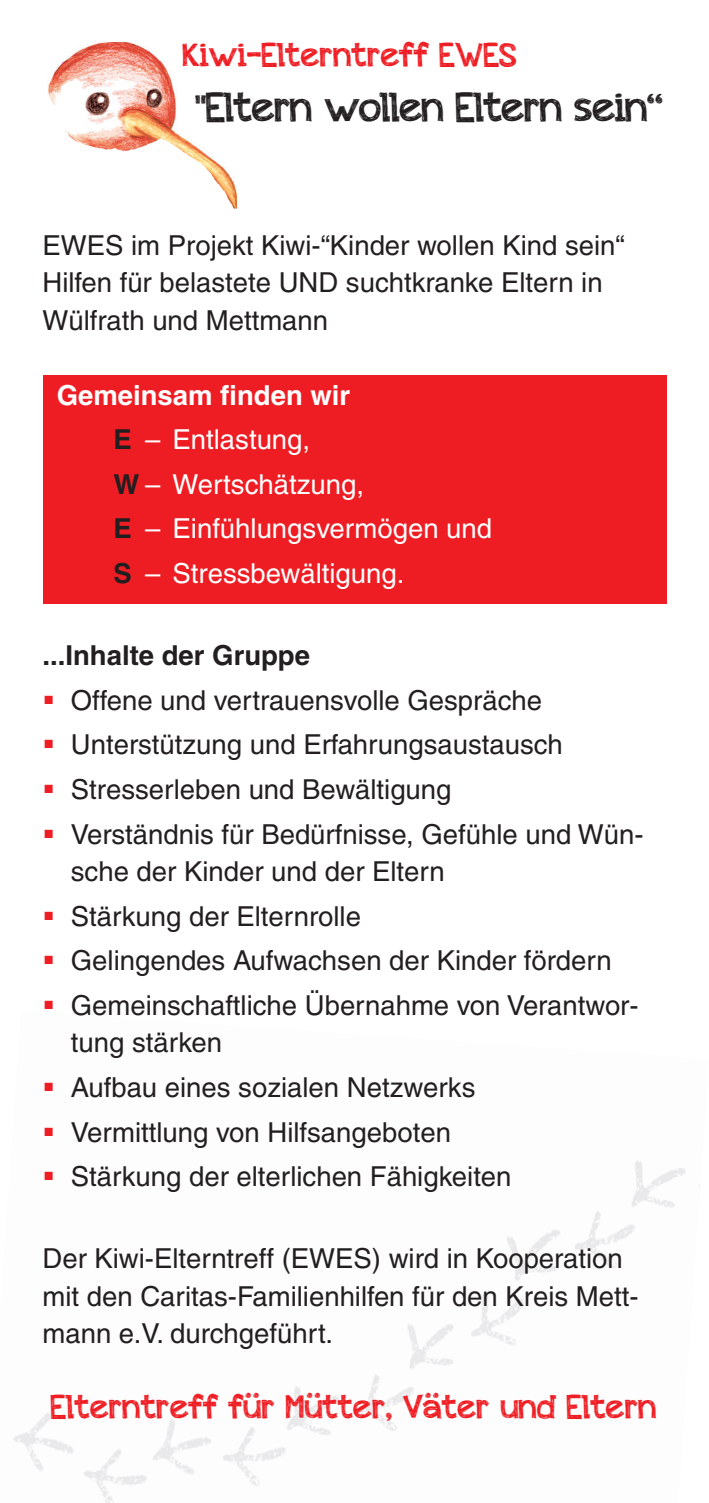
<style>
.page{position:relative;width:709px;height:1503px;background:#fff}
.page>*{position:absolute;margin:0;border:0;box-sizing:border-box;transform-origin:0 0}
.t1{font:40px "appleberry";letter-spacing:-.02em;color:#231f20}
.t2{font:32.5px "appleberry";color:#ee1d23}
.t3{font:27.5px/37.5px "Helvetica";color:#231f20}
.t4{font:27.5px/44.5px "Helvetica";color:#fff}
.t5{font:700 27.5px "Helvetica";color:#231f20}
.s1{font-weight:700}
.s2{font-weight:700;color:#231f20}
.s3{color:#ee1d23}
</style>
<div class="page">
<img style="left:13px;top:1160px;width:687px;height:342px">
<div style="left:43px;top:376px;width:623px;height:228px;background:#ee1d23"></div>
<img style="left:48px;top:46px;width:41px;height:99px">
<p class="t2" style="left:183px;top:31px;width:336px">Kiwi-Elterntreff EWES</p>
<h1 class="t1" style="left:195px;top:78px;width:470px">"Eltern wollen Eltern sein“</h1>
<p class="t3" style="left:43px;top:226px;width:583px">EWES im Projekt Kiwi-“Kinder wollen Kind sein“<br>Hilfen für belastete UND suchtkranke Eltern in<br>Wülfrath und Mettmann</p>
<p class="t4" style="left:113px;top:373px;width:380px;text-indent:-57px"><span class="s1">Gemeinsam finden wir<br></span><span class="s2">E</span> – Entlastung,<br><span class="s2">W</span> – Wertschätzung,<br><span class="s2">E</span> – Einfühlungsvermögen und<br><span class="s2">S</span> – Stressbewältigung.</p>
<p class="t5" style="left:43px;top:638px;width:269px">...Inhalte der Gruppe</p>
<p class="t3" style="left:43px;top:681px;width:501px"><span class="s3">▪</span> Offene und vertrauensvolle Gespräche</p>
<p class="t3" style="left:43px;top:726px;width:522px"><span class="s3">▪</span> Unterstützung und Erfahrungsaustausch</p>
<p class="t3" style="left:43px;top:770px;width:410px"><span class="s3">▪</span> Stresserleben und Bewältigung</p>
<p class="t3" style="left:71px;top:815px;width:574px;text-indent:-28px"><span class="s3">▪</span> Verständnis für Bedürfnisse, Gefühle und Wün&shy;sche der Kinder und der Eltern</p>
<p class="t3" style="left:43px;top:897px;width:320px"><span class="s3">▪</span> Stärkung der Elternrolle</p>
<p class="t3" style="left:43px;top:941px;width:570px"><span class="s3">▪</span> Gelingendes Aufwachsen der Kinder fördern</p>
<p class="t3" style="left:71px;top:986px;width:569px;text-indent:-28px"><span class="s3">▪</span> Gemeinschaftliche Übernahme von Verantwor&shy;tung stärken</p>
<p class="t3" style="left:43px;top:1068px;width:434px"><span class="s3">▪</span> Aufbau eines sozialen Netzwerks</p>
<p class="t3" style="left:43px;top:1113px;width:410px"><span class="s3">▪</span> Vermittlung von Hilfsangeboten</p>
<p class="t3" style="left:43px;top:1157px;width:470px"><span class="s3">▪</span> Stärkung der elterlichen Fähigkeiten</p>
<p class="t3" style="left:43px;top:1239px;width:597px">Der Kiwi-Elterntreff (EWES) wird in Kooperation mit den Caritas-Familienhilfen für den Kreis Mett&shy;mann e.V. durchgeführt.</p>
<p class="t2" style="left:51px;top:1383px;width:607px">Elterntreff für Mütter, Väter und Eltern</p>
</div>
